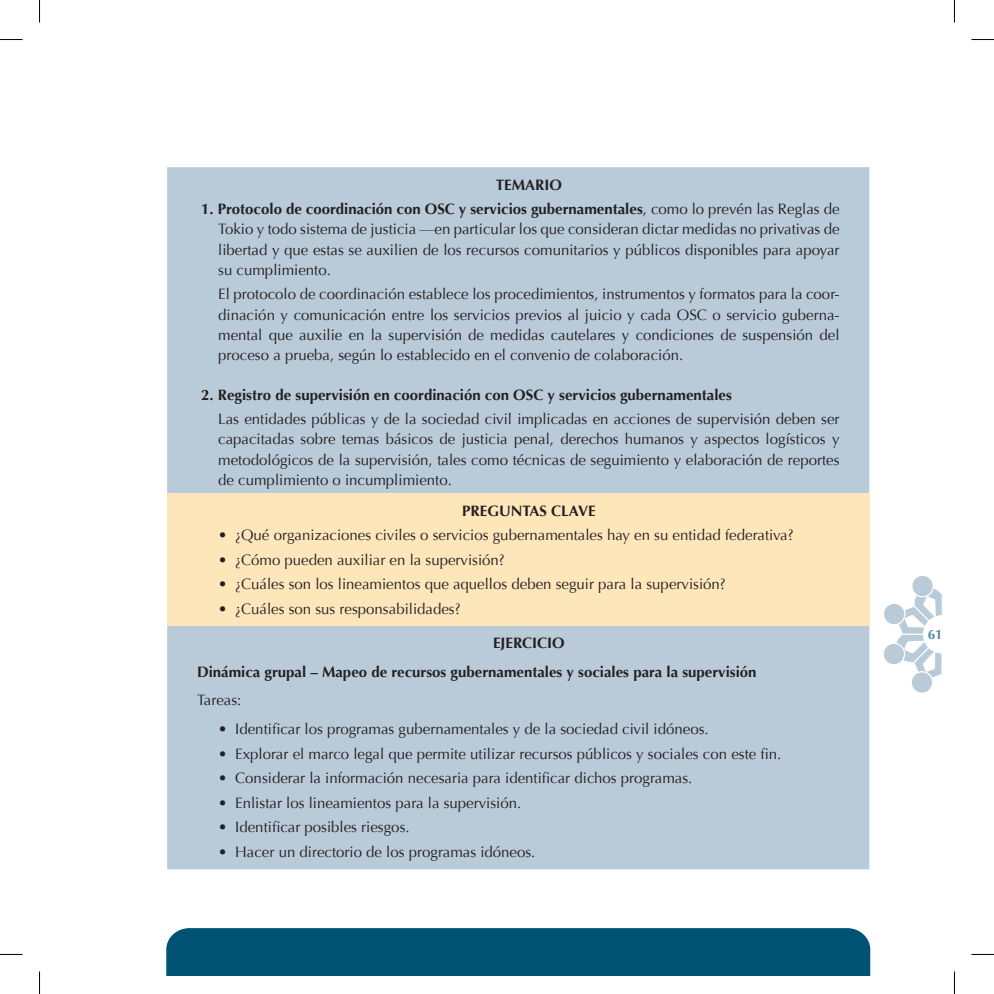
<style>
.page{position:relative;width:994px;height:994px;background:#fff}
.page>*{position:absolute;margin:0;border:0;box-sizing:border-box;transform-origin:0 0}
.t1{font:15px/20.2px "Optima";color:#231f20;text-align:justify}
.t2{font:700 15px/28.8px "Optima";color:#231f20}
.t3{font:700 13.5px "Optima";color:#5184a0}
.s1{font-weight:700}
</style>
<div class="page">
<svg style="left:884px;top:576px;width:58px;height:117px"></svg>
<div style="left:166px;top:928px;width:704px;height:47px;background:#005373"></div>
<div style="left:167px;top:167px;width:702px;height:702px;background:#b9cad9"></div>
<div style="left:167px;top:493px;width:702px;height:132px;background:#fee6bb"></div>
<svg style="left:0;top:39px;width:22px;height:1px"></svg>
<svg style="left:971px;top:39px;width:22px;height:1px"></svg>
<svg style="left:0;top:953px;width:22px;height:1px"></svg>
<svg style="left:972px;top:953px;width:21px;height:1px"></svg>
<svg style="left:39px;top:0;width:1px;height:22px"></svg>
<svg style="left:39px;top:971px;width:1px;height:22px"></svg>
<svg style="left:953px;top:0;width:1px;height:22px"></svg>
<svg style="left:953px;top:972px;width:1px;height:21px"></svg>
<p class="t2" style="left:496px;top:170px;width:67px">TEMARIO</p>
<p class="t1" style="left:218px;top:199px;width:622px;text-indent:-17px"><span class="s1">1. Protocolo de coordinación con OSC y servicios gubernamentales</span>, como lo prevén las Reglas de Tokio y todo sistema de justicia —en particular los que consideran dictar medidas no privativas de libertad y que estas se auxilien de los recursos comunitarios y públicos disponibles para apoyar su cumplimiento.</p>
<p class="t1" style="left:218px;top:284px;width:622px">El protocolo de coordinación establece los procedimientos, instrumentos y formatos para la coor&shy;dinación y comunicación entre los servicios previos al juicio y cada OSC o servicio guberna&shy;mental que auxilie en la supervisión de medidas cautelares y condiciones de suspensión del proceso a prueba, según lo establecido en el convenio de colaboración.</p>
<p class="t2" style="left:201px;top:380px;width:532px">2. Registro de supervisión en coordinación con OSC y servicios gubernamentales</p>
<p class="t1" style="left:218px;top:409px;width:622px">Las entidades públicas y de la sociedad civil implicadas en acciones de supervisión deben ser capacitadas sobre temas básicos de justicia penal, derechos humanos y aspectos logísticos y metodológicos de la supervisión, tales como técnicas de seguimiento y elaboración de reportes de cumplimiento o incumplimiento.</p>
<p class="t2" style="left:462px;top:496px;width:135px">PREGUNTAS CLAVE</p>
<p class="t1" style="left:218px;top:525px;width:576px">• ¿Qué organizaciones civiles o servicios gubernamentales hay en su entidad federativa?</p>
<p class="t1" style="left:218px;top:549px;width:288px">• ¿Cómo pueden auxiliar en la supervisión?</p>
<p class="t1" style="left:218px;top:574px;width:509px">• ¿Cuáles son los lineamientos que aquellos deben seguir para la supervisión?</p>
<p class="t1" style="left:218px;top:598px;width:244px">• ¿Cuáles son sus responsabilidades?</p>
<p class="t2" style="left:197px;top:628px;width:561px;text-indent:296px">EJERCICIO<br>Dinámica grupal – Mapeo de recursos gubernamentales y sociales para la supervisión</p>
<p class="t1" style="left:197px;top:690px;width:46px">Tareas:</p>
<p class="t1" style="left:218px;top:719px;width:492px">• Identificar los programas gubernamentales y de la sociedad civil idóneos.</p>
<p class="t1" style="left:218px;top:743px;width:564px">• Explorar el marco legal que permite utilizar recursos públicos y sociales con este fin.</p>
<p class="t1" style="left:218px;top:768px;width:475px">• Considerar la información necesaria para identificar dichos programas.</p>
<p class="t1" style="left:218px;top:792px;width:304px">• Enlistar los lineamientos para la supervisión.</p>
<p class="t1" style="left:218px;top:817px;width:193px">• Identificar posibles riesgos.</p>
<p class="t1" style="left:218px;top:841px;width:318px">• Hacer un directorio de los programas idóneos.</p>
<p class="t3" style="left:927px;top:626px;width:17px">61</p>
</div>
